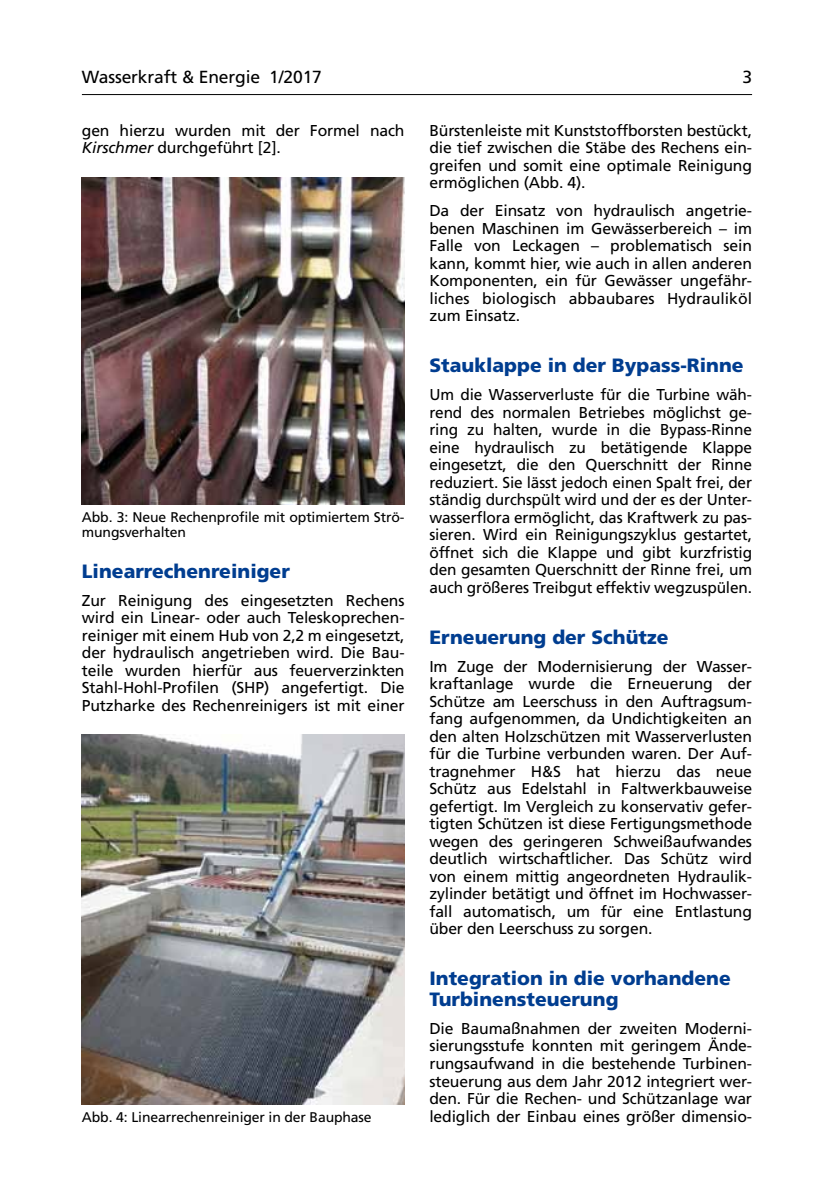
<style>
.page{position:relative;width:834px;height:1191px;background:#fff}
.page>*{position:absolute;margin:0;border:0;box-sizing:border-box;transform-origin:0 0}
.t1{font:900 19.25px/21px "Frutiger LT";color:#003d90}
.t2{font:17.5px "Frutiger LT";letter-spacing:-.01em;color:#000}
.t3{font:15.75px/17.5px "Frutiger LT";letter-spacing:-.01em;color:#000;text-align:justify}
.t4{font:14px/15.8px "Frutiger LT";letter-spacing:-.01em;color:#000}
.s1{font-style:italic}
</style>
<div class="page">
<hr style="left:82px;top:94px;width:670px;height:1px;background:#000">
<img style="left:82px;top:177px;width:322px;height:328px">
<img style="left:82px;top:734px;width:322px;height:370px">
<p class="t2" style="left:82px;top:66px;width:241px">Wasserkraft &amp; Energie 1/2017</p>
<p class="t2" style="left:742px;top:66px;width:11px">3</p>
<p class="t3" style="left:82px;top:122px;width:324px">gen hierzu wurden mit der Formel nach<br><span class="s1">Kirschmer</span> durchgeführt [2].</p>
<p class="t3" style="left:429px;top:122px;width:324px">Bürstenleiste mit Kunststoffborsten bestückt, die tief zwischen die Stäbe des Rechens ein&shy;greifen und somit eine optimale Reinigung ermöglichen (Abb. 4).</p>
<p class="t3" style="left:429px;top:202px;width:324px">Da der Einsatz von hydraulisch angetrie&shy;benen Maschinen im Gewässerbereich – im Falle von Leckagen – problematisch sein kann, kommt hier, wie auch in allen anderen Komponenten, ein für Gewässer ungefähr&shy;liches biologisch abbaubares Hydrauliköl zum Einsatz.</p>
<p class="t1" style="left:429px;top:355px;width:316px">Stauklappe in der Bypass-Rinne</p>
<p class="t3" style="left:429px;top:386px;width:324px">Um die Wasserverluste für die Turbine wäh&shy;rend des normalen Betriebes möglichst ge&shy;ring zu halten, wurde in die Bypass-Rinne eine hydraulisch zu betätigende Klappe eingesetzt, die den Querschnitt der Rinne reduziert. Sie lässt jedoch einen Spalt frei, der ständig durchspült wird und der es der Unter&shy;wasserflora ermöglicht, das Kraftwerk zu pas&shy;sieren. Wird ein Reinigungszyklus gestartet, öffnet sich die Klappe und gibt kurzfristig den gesamten Querschnitt der Rinne frei, um auch größeres Treibgut effektiv wegzuspülen.</p>
<p class="t1" style="left:429px;top:626px;width:240px">Erneuerung der Schütze</p>
<p class="t3" style="left:429px;top:657px;width:324px">Im Zuge der Modernisierung der Wasser&shy;kraftanlage wurde die Erneuerung der Schütze am Leerschuss in den Auftragsum&shy;fang aufgenommen, da Undichtigkeiten an den alten Holzschützen mit Wasserverlusten für die Turbine verbunden waren. Der Auf&shy;tragnehmer H&amp;S hat hierzu das neue Schütz aus Edelstahl in Faltwerkbauweise gefertigt. Im Vergleich zu konservativ gefer&shy;tigten Schützen ist diese Fertigungsmethode wegen des geringeren Schweißaufwandes deutlich wirtschaftlicher. Das Schütz wird von einem mittig angeordneten Hydraulik&shy;zylinder betätigt und öffnet im Hochwasser&shy;fall automatisch, um für eine Entlastung über den Leerschuss zu sorgen.</p>
<p class="t1" style="left:429px;top:968px;width:303px">Integration in die vorhandene<br>Turbinensteuerung</p>
<p class="t3" style="left:429px;top:1019px;width:324px">Die Baumaßnahmen der zweiten Moderni&shy;sierungsstufe konnten mit geringem Ände&shy;rungsaufwand in die bestehende Turbinen&shy;steuerung aus dem Jahr 2012 integriert wer&shy;den. Für die Rechen- und Schützanlage war lediglich der Einbau eines größer dimensio-</p>
<p class="t4" style="left:82px;top:509px;width:324px">Abb. 3: Neue Rechenprofile mit optimiertem Strö&shy;mungsverhalten</p>
<p class="t1" style="left:82px;top:561px;width:209px">Linearrechenreiniger</p>
<p class="t3" style="left:82px;top:591px;width:324px">Zur Reinigung des eingesetzten Rechens wird ein Linear- oder auch Teleskoprechen&shy;reiniger mit einem Hub von 2,2 m eingesetzt, der hydraulisch angetrieben wird. Die Bau&shy;teile wurden hierfür aus feuerverzinkten Stahl-Hohl-Profilen (SHP) angefertigt. Die Putzharke des Rechenreinigers ist mit einer</p>
<p class="t4" style="left:82px;top:1108px;width:291px">Abb. 4: Linearrechenreiniger in der Bauphase</p>
</div>
